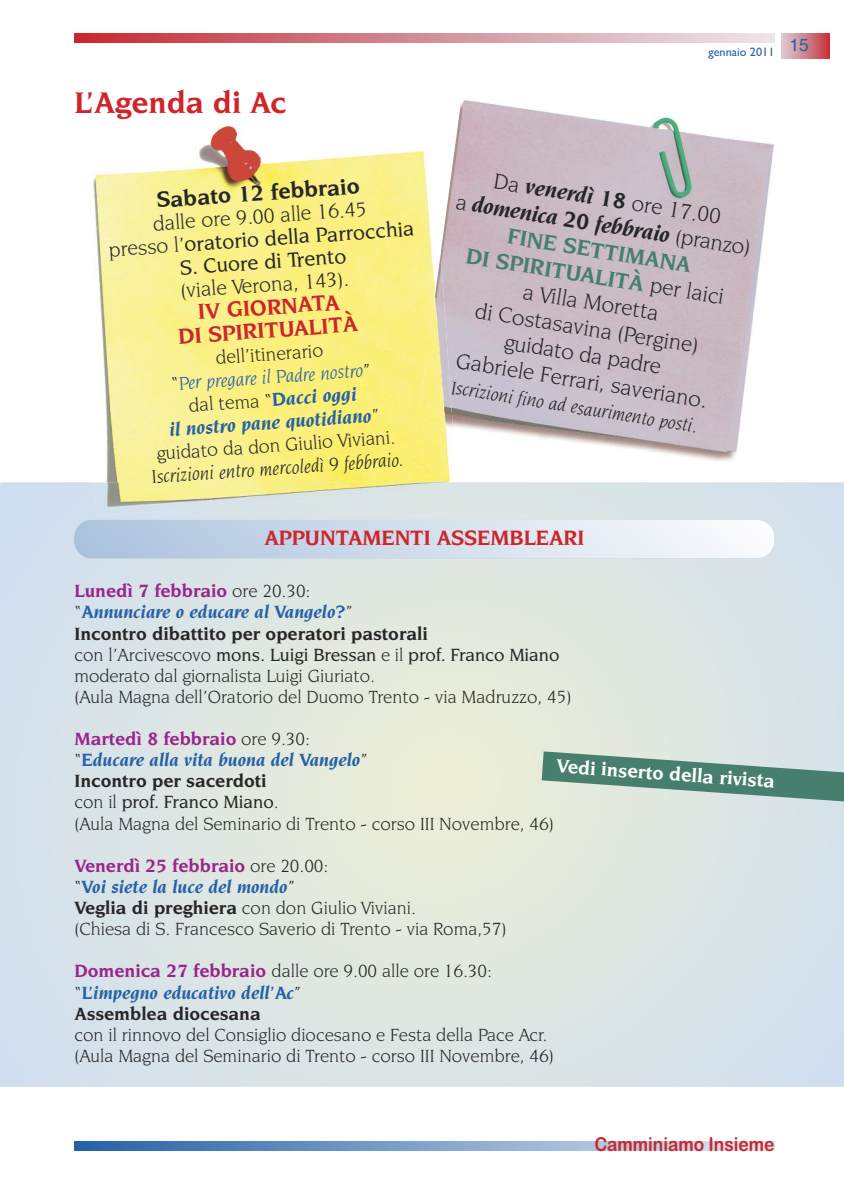
<style>
.page{position:relative;width:844px;height:1191px;background:#fff}
.page>*{position:absolute;margin:0;border:0;box-sizing:border-box;transform-origin:0 0}
.t1{font:700 31.5px "Novarese IT Cby BT";color:#cc262b}
.t2{font:22.93px/26.1px "Novarese IT Cby BT";color:#272627;text-align:center}
.t3{font:italic 700 22.93px/26.2px "Novarese IT Cby BT";color:#272627;text-align:center}
.t4{font:italic 700 22.93px "Novarese IT Cby BT";color:#467f6d}
.t5{font:700 22.93px/22.9px "Novarese IT Cby BT";color:#cc262b;text-align:center}
.t6{font:700 22.93px "Novarese IT Cby BT";color:#272627}
.t7{font:italic 700 21.88px "Novarese IT Cby BT";color:#cc262b}
.t8{font:500 21.53px/22.9px "Novarese IT Cby BT";color:#272627;text-align:center}
.t9{font:21.53px "Novarese IT Cby BT";color:#272627}
.t10{font:19.6px/22.9px "Novarese IT Cby BT";color:#272627;text-align:center}
.t11{font:italic 19.6px "Novarese IT Cby BT";color:#272627}
.t12{font:700 19.6px "Novarese IT Cby BT";color:#fff}
.t13{font:19.25px "Arial Rounded MT Bold";color:#cc262b;scale:.9 1}
.t14{font:18.72px/21.2px "Novarese IT Cby BT";color:#272627}
.t15{font:12.25px "Gill Sans";color:#2661a7}
.s1{font-weight:400}
.s2{font-style:italic;color:#2661a7}
.s3{font-weight:700;font-style:italic;color:#2661a7}
.s4{font-weight:400;font-style:normal}
.s5{font-weight:400;font-style:normal;color:#272627}
.s6{font-weight:700;color:#9a258a}
.s7{font-weight:700}
.s8{font-weight:500}
</style>
<div class="page">
<div style="left:74px;top:520px;width:700px;height:38px;background:linear-gradient(to right,#abc2dd,#fbfcfd);border-radius:17px"></div>
<img style="left:781px;top:34px;width:48px;height:25px">
<img style="left:74px;top:34px;width:700px;height:9px">
<img style="left:74px;top:1142px;width:700px;height:8px">
<img style="left:456px;top:100px;width:318px;height:361px">
<img style="left:90px;top:125px;width:366px;height:357px">
<img style="left:94px;top:482px;width:363px;height:34px">
<img style="left:418px;top:253px;width:35px;height:180px">
<svg style="left:541px;top:751px;width:302px;height:53px;background:#8baea2"></svg>
<h1 class="t1" style="left:74px;top:90px;width:213px">L’Agenda di Ac</h1>
<p class="t6" style="left:156px;top:191px;width:205px;rotate:-4deg">Sabato 12 febbraio</p>
<p class="t8" style="left:106px;top:217px;width:308px;rotate:-4deg"><span class="s1">dalle ore 9.00 alle 16.45<br>presso l’</span>oratorio della Parrocchia<br>S. Cuore di Trento</p>
<p class="t9" style="left:180px;top:282px;width:170px;rotate:-4deg">(viale Verona, 143).</p>
<p class="t5" style="left:176px;top:303px;width:181px;rotate:-4deg">IV GIORNATA<br>DI SPIRITUALITÀ</p>
<p class="t10" style="left:149px;top:352px;width:240px;rotate:-4deg">dell’itinerario<br>“<span class="s2">Per pregare il Padre nostro</span>”<br>dal tema “<span class="s3">Dacci oggi<br>il nostro pane quotidiano</span>” guidato da don Giulio Viviani.</p>
<p class="t11" style="left:151px;top:469px;width:253px;rotate:-4deg">Iscrizioni entro mercoledì 9 febbraio.</p>
<p class="t15" style="left:708px;top:44px;width:102px">gennaio 2011 <sup>15</sup></p>
<p class="t3" style="left:462px;top:164px;width:299px;rotate:9deg"><span class="s4">Da</span> venerdì 18 <span class="s4">ore 17.00<br>a</span> domenica 20 febbraio <span class="s4">(pranzo)</span></p>
<p class="t4" style="left:509px;top:227px;width:187px;rotate:9deg">FINE SETTIMANA</p>
<p class="t2" style="left:470px;top:271px;width:255px;rotate:9deg">a Villa Moretta<br>di Costasavina (Pergine) guidato da padre<br>Gabriele Ferrari, saveriano.</p>
<p class="t4" style="left:467px;top:247px;width:262px;rotate:9deg">DI SPIRITUALITÀ <span class="s5">per laici</span></p>
<p class="t11" style="left:452px;top:379px;width:250px;rotate:9deg">Iscrizioni fino ad esaurimento posti.</p>
<p class="t7" style="left:264px;top:529px;width:321px">APPUNTAMENTI ASSEMBLEARI</p>
<p class="t14" style="left:74px;top:581px;width:498px"><span class="s6">Lunedì 7 febbraio</span> ore 20.30:<br>“<span class="s3">Annunciare o educare al Vangelo?</span>”<br><span class="s7">Incontro dibattito per operatori pastorali<br></span>con l’Arcivescovo <span class="s8">mons. Luigi Bressan</span> e il <span class="s8">prof. Franco Miano </span>moderato dal giornalista Luigi Giuriato.<br>(Aula Magna dell’Oratorio del Duomo Trento - via Madruzzo, 45)</p>
<p class="t14" style="left:74px;top:729px;width:480px"><span class="s6">Martedì 8 febbraio</span> ore 9.30:<br>“<span class="s3">Educare alla vita buona del Vangelo</span>”<br><span class="s7">Incontro per sacerdoti<br></span>con il <span class="s8">prof. Franco Miano</span>.<br>(Aula Magna del Seminario di Trento - corso III Novembre, 46)</p>
<p class="t14" style="left:74px;top:856px;width:433px"><span class="s6">Venerdì 25 febbraio</span> ore 20.00:<br>“<span class="s3">Voi siete la luce del mondo</span>”<br><span class="s7">Veglia di preghiera</span> con don Giulio Viviani.<br>(Chiesa di S. Francesco Saverio di Trento - via Roma,57)</p>
<p class="t14" style="left:74px;top:961px;width:419px"><span class="s6">Domenica 27 febbraio</span> dalle ore 9.00 alle ore 16.30: “<span class="s3">L’impegno educativo dell’Ac</span>”<br><span class="s7">Assemblea diocesana</span></p>
<p class="t14" style="left:74px;top:1025px;width:480px">con il rinnovo del Consiglio diocesano e Festa della Pace Acr. (Aula Magna del Seminario di Trento - corso III Novembre, 46)</p>
<p class="t12" style="left:557px;top:758px;width:220px;rotate:4deg">Vedi inserto della rivista</p>
<p class="t13" style="left:594px;top:1132px;width:201px">Camminiamo Insieme</p>
</div>
